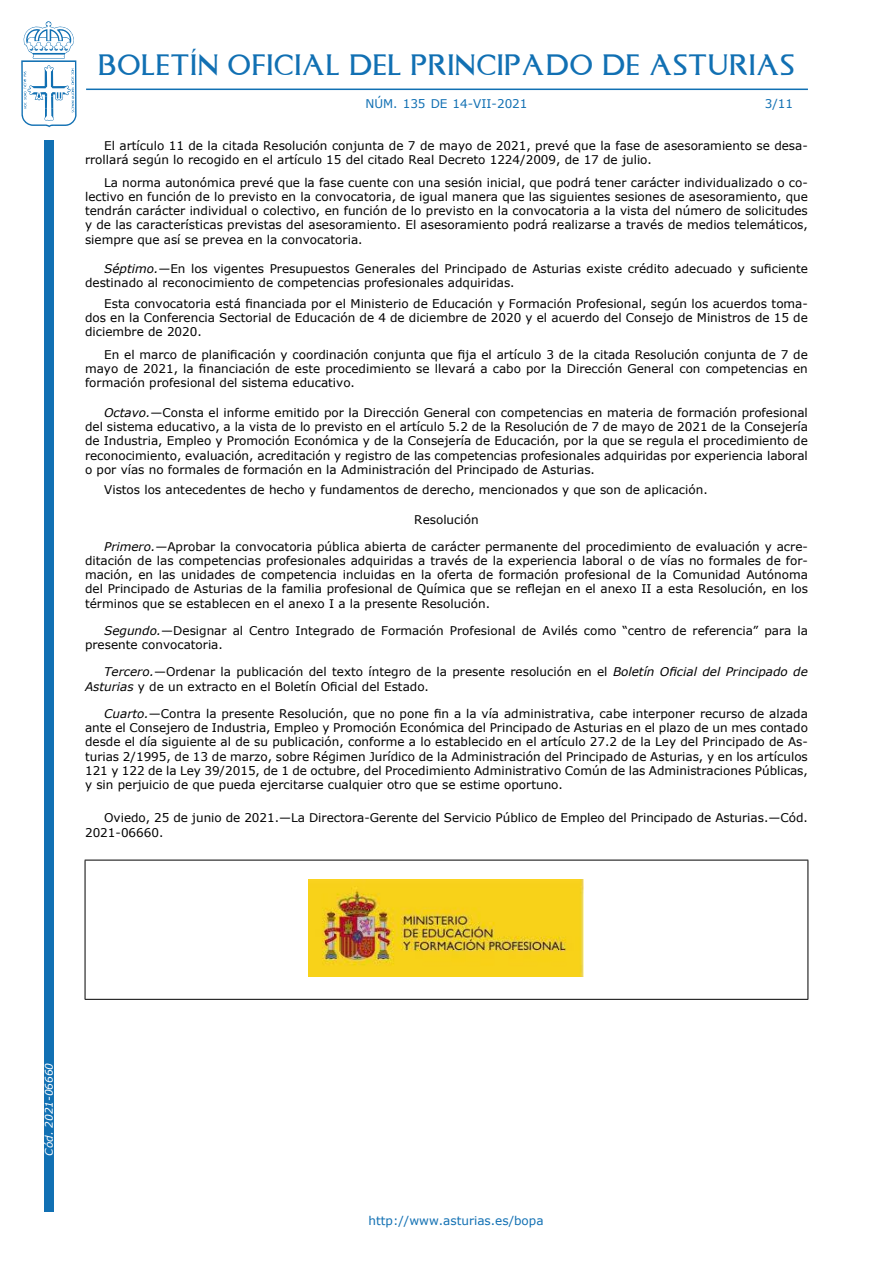
<style>
.page{position:relative;width:893px;height:1263px;background:#fff}
.page>*{position:absolute;margin:0;border:0;box-sizing:border-box;transform-origin:0 0}
.t1{font:24px "Asturica";letter-spacing:.05em;color:#1170b3}
.Cursiva_-Redonda{font:12px/14.2px "Verdana";color:#000}
.Parrafo{font:12px/14.2px "Verdana";color:#000;text-align:justify}
.t2{font:12px "Verdana";color:#1170b3}
.Centro{font:12px "Verdana";color:#000}
.t3{font:italic 10.5px "Verdana";color:#fff}
.s1{font-style:italic}
</style>
<div class="page">
<div style="left:44px;top:140px;width:10px;height:1072px;background:#1170b3"></div>
<svg style="left:21px;top:21px;width:56px;height:106px"></svg>
<hr style="left:86px;top:89px;width:722px;height:1px;background:#1170b3">
<hr style="left:85px;top:860px;width:723px;height:1px;background:#000">
<hr style="left:85px;top:999px;width:723px;height:1px;background:#000">
<hr style="left:85px;top:860px;width:1px;height:139px;background:#000">
<hr style="left:807px;top:860px;width:1px;height:139px;background:#000">
<img style="left:308px;top:879px;width:276px;height:98px">
<h1 class="t1" style="left:98px;top:49px;width:697px">BOLETÍN OFICIAL DEL PRINCIPADO DE ASTURIAS</h1>
<p class="t2" style="left:365px;top:95px;width:164px">núm. 135 de 14-VII-2021</p>
<p class="t2" style="left:765px;top:95px;width:30px">3/11</p>
<p class="Parrafo" style="left:85px;top:138px;width:724px;text-indent:19px">El artículo 11 de la citada Resolución conjunta de 7 de mayo de 2021, prevé que la fase de asesoramiento se desa&shy;rrollará según lo recogido en el artículo 15 del citado Real Decreto 1224/2009, de 17 de julio.</p>
<p class="Parrafo" style="left:85px;top:175px;width:724px;text-indent:19px">La norma autonómica prevé que la fase cuente con una sesión inicial, que podrá tener carácter individualizado o co&shy;lectivo en función de lo previsto en la convocatoria, de igual manera que las siguientes sesiones de asesoramiento, que tendrán carácter individual o colectivo, en función de lo previsto en la convocatoria a la vista del número de solicitudes y de las características previstas del asesoramiento. El asesoramiento podrá realizarse a través de medios telemáticos, siempre que así se prevea en la convocatoria.</p>
<p class="Cursiva_-Redonda" style="left:85px;top:261px;width:724px;text-indent:19px"><span class="s1">Séptimo.</span>—En los vigentes Presupuestos Generales del Principado de Asturias existe crédito adecuado y suficiente destinado al reconocimiento de competencias profesionales adquiridas.</p>
<p class="Parrafo" style="left:85px;top:296px;width:724px;text-indent:19px">Esta convocatoria está financiada por el Ministerio de Educación y Formación Profesional, según los acuerdos toma&shy;dos en la Conferencia Sectorial de Educación de 4 de diciembre de 2020 y el acuerdo del Consejo de Ministros de 15 de diciembre de 2020.</p>
<p class="Parrafo" style="left:85px;top:347px;width:724px;text-indent:19px">En el marco de planificación y coordinación conjunta que fija el artículo 3 de la citada Resolución conjunta de 7 de mayo de 2021, la financiación de este procedimiento se llevará a cabo por la Dirección General con competencias en formación profesional del sistema educativo.</p>
<p class="Cursiva_-Redonda" style="left:85px;top:405px;width:724px;text-align:justify;text-indent:19px"><span class="s1">Octavo.</span>—Consta el informe emitido por la Dirección General con competencias en materia de formación profesional del sistema educativo, a la vista de lo previsto en el artículo 5.2 de la Resolución de 7 de mayo de 2021 de la Consejería de Industria, Empleo y Promoción Económica y de la Consejería de Educación, por la que se regula el procedimiento de reconocimiento, evaluación, acreditación y registro de las competencias profesionales adquiridas por experiencia laboral o por vías no formales de formación en la Administración del Principado de Asturias.</p>
<p class="Parrafo" style="left:104px;top:483px;width:605px">Vistos los antecedentes de hecho y fundamentos de derecho, mencionados y que son de aplicación.</p>
<p class="Centro" style="left:414px;top:511px;width:66px">Resolución</p>
<p class="Cursiva_-Redonda" style="left:85px;top:539px;width:724px;text-align:justify;text-indent:19px"><span class="s1">Primero.</span>—Aprobar la convocatoria pública abierta de carácter permanente del procedimiento de evaluación y acre&shy;ditación de las competencias profesionales adquiridas a través de la experiencia laboral o de vías no formales de for&shy;mación, en las unidades de competencia incluidas en la oferta de formación profesional de la Comunidad Autónoma del Principado de Asturias de la familia profesional de Química que se reflejan en el anexo II a esta Resolución, en los términos que se establecen en el anexo I a la presente Resolución.</p>
<p class="Cursiva_-Redonda" style="left:85px;top:623px;width:724px;text-indent:19px"><span class="s1">Segundo.</span>—Designar al Centro Integrado de Formación Profesional de Avilés como “centro de referencia” para la presente convocatoria.</p>
<p class="Cursiva_-Redonda" style="left:85px;top:664px;width:724px;text-indent:19px"><span class="s1">Tercero.</span>—Ordenar la publicación del texto íntegro de la presente resolución en el <span class="s1">Boletín Oficial del Principado de<br>Asturias</span> y de un extracto en el Boletín Oficial del Estado.</p>
<p class="Cursiva_-Redonda" style="left:85px;top:706px;width:724px;text-align:justify;text-indent:19px"><span class="s1">Cuarto.</span>—Contra la presente Resolución, que no pone fin a la vía administrativa, cabe interponer recurso de alzada ante el Consejero de Industria, Empleo y Promoción Económica del Principado de Asturias en el plazo de un mes contado desde el día siguiente al de su publicación, conforme a lo establecido en el artículo 27.2 de la Ley del Principado de As&shy;turias 2/1995, de 13 de marzo, sobre Régimen Jurídico de la Administración del Principado de Asturias, y en los artículos 121 y 122 de la Ley 39/2015, de 1 de octubre, del Procedimiento Administrativo Común de las Administraciones Públicas, y sin perjuicio de que pueda ejercitarse cualquier otro que se estime oportuno.</p>
<p class="Parrafo" style="left:85px;top:811px;width:724px;text-indent:19px">Oviedo, 25 de junio de 2021.—La Directora-Gerente del Servicio Público de Empleo del Principado de Asturias.—Cód.<br>2021-06660.</p>
<p class="t3" style="left:42px;top:1155px;width:94px;rotate:-90deg">Cód. 2021-06660</p>
<p class="t2" style="left:369px;top:1212px;width:177px">http://www.asturias.es/bopa</p>
</div>
